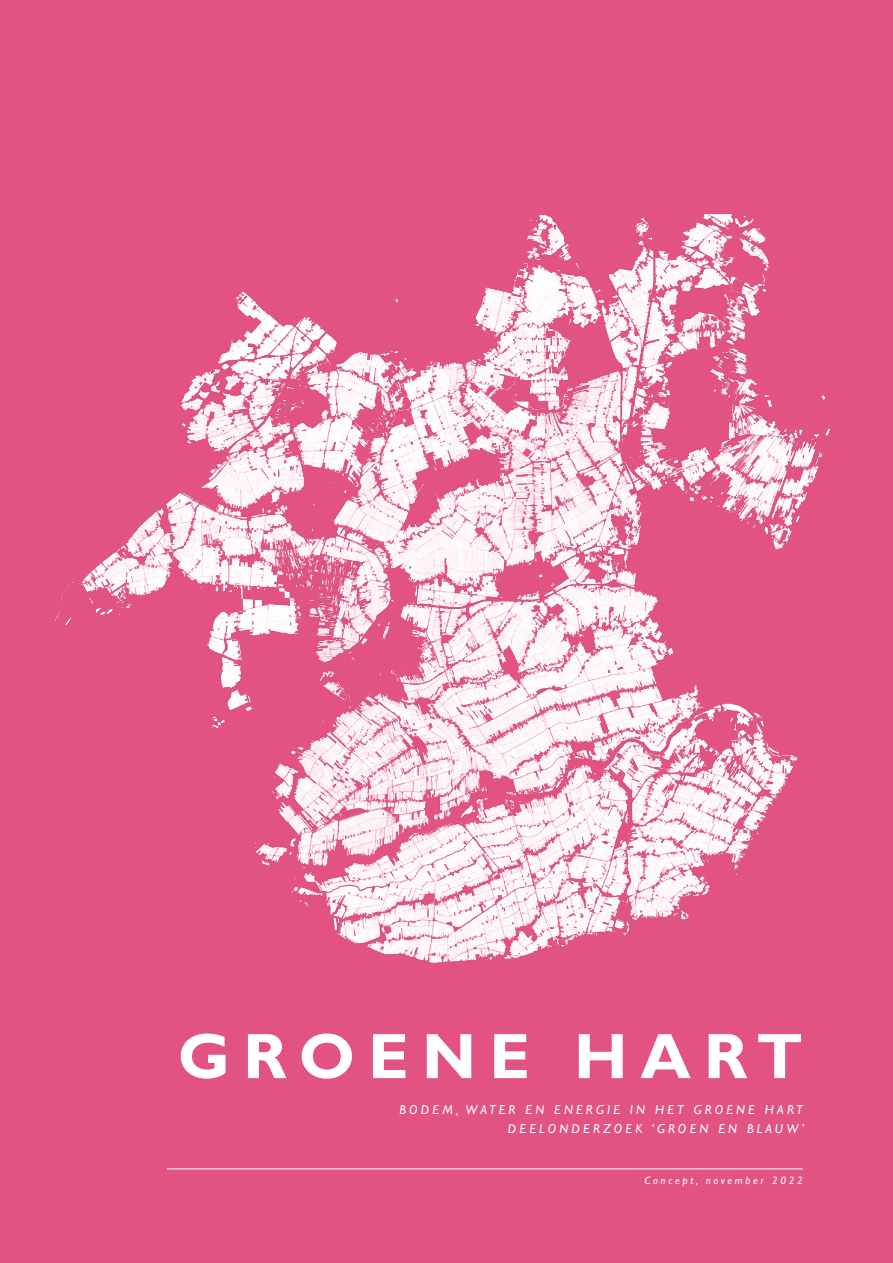
<style>
.page{position:relative;width:893px;height:1263px;background:#e25284}
.page>*{position:absolute;margin:0;border:0;box-sizing:border-box;transform-origin:0 0}
.t1{font:700 64.5px "Gill Sans";letter-spacing:.2em;color:#fff}
.t2{font:italic 12.9px/19.4px "Gill Sans";letter-spacing:.25em;color:#fff;text-align:right}
.t3{font:italic 10.8px "Gill Sans";letter-spacing:.25em;color:#fff}
</style>
<div class="page">
<hr style="left:167px;top:1168px;width:636px;height:1px;background:#fff">
<img style="left:54px;top:214px;width:776px;height:749px">
<h1 class="t1" style="left:178px;top:1017px;width:627px">GROENE HART</h1>
<p class="t2" style="left:399px;top:1100px;width:406px">BODEM, WATER EN ENERGIE IN HET GROENE HART<br>DEELONDERZOEK ‘GROEN EN BLAUW’</p>
<p class="t3" style="left:644px;top:1174px;width:160px">Concept, november 2022</p>
</div>
